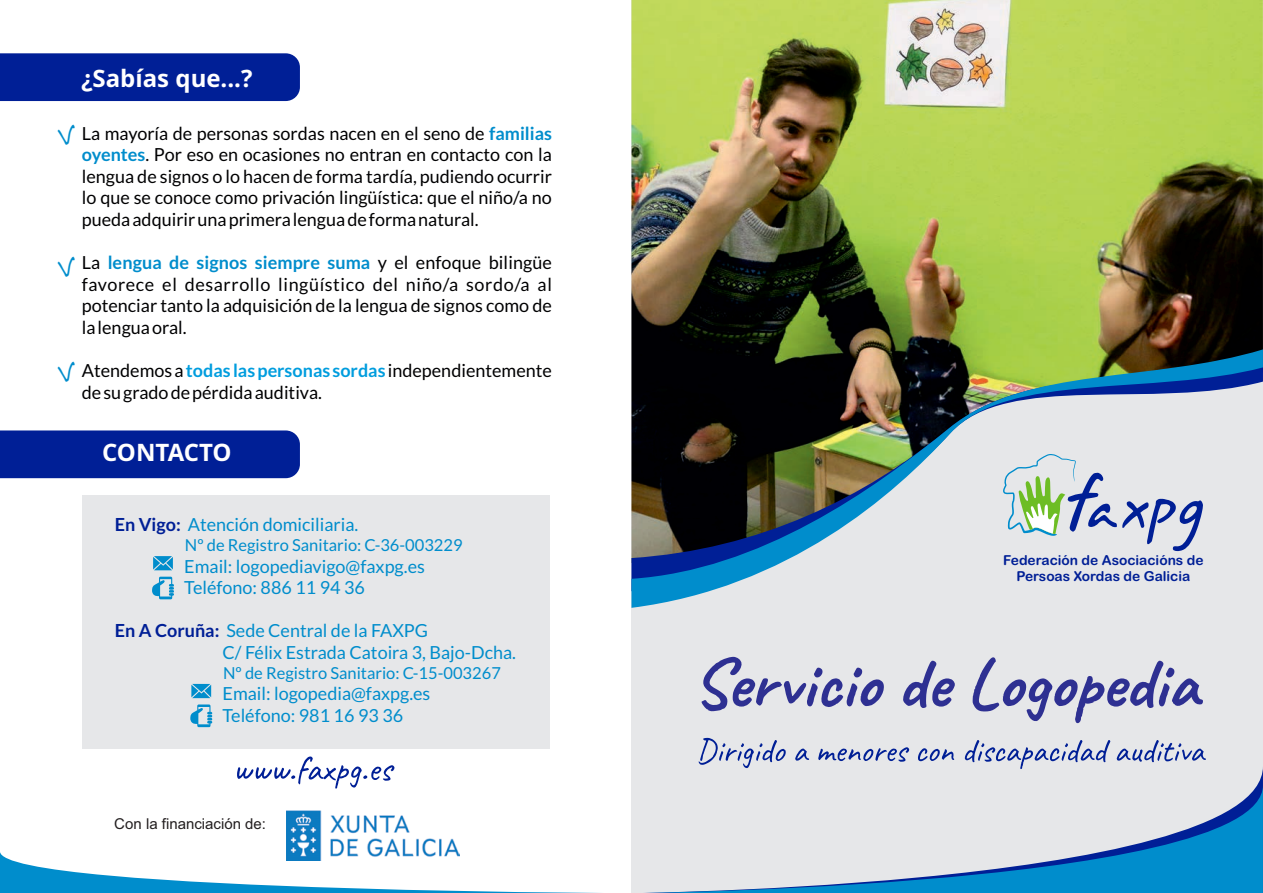
<style>
.page{position:relative;width:1263px;height:893px;background:#fff}
.page>*{position:absolute;margin:0;border:0;box-sizing:border-box;transform-origin:0 0}
.t1{font:700 24px "Open Sans";color:#fff}
.t2{font:700 24px "Open Sans";letter-spacing:-.02em;color:#fff}
.t3{font:18px/21.6px "Lato";color:#000002;text-align:justify}
.t4{font:18px/21.6px "Lato";color:#008dcc}
.t5{font:16.5px "Lato";color:#008dcc}
.t6{font:15px "Arial";color:#231f20}
.t7{font:13.8px/15.9px "Arial Rounded MT Bold";color:#001f96;text-align:center}
.s1{font-weight:700;color:#008dcc}
.s2{font-weight:700;color:#009dde}
.s3{font-weight:700;color:#001f96}
</style>
<div class="page">
<div style="left:0;top:430px;width:300px;height:48px;background:#001f96"></div>
<div style="left:631px;top:0;width:632px;height:893px;background:#e6e7e9"></div>
<div style="left:82px;top:495px;width:468px;height:253px;background:#e6e7e9"></div>
<img style="left:631px;top:0;width:632px;height:349px">
<svg style="left:631px;top:349px;width:632px;height:259px"></svg>
<svg style="left:1003px;top:454px;width:200px;height:97px"></svg>
<svg style="left:701px;top:657px;width:183px;height:54px"></svg>
<svg style="left:903px;top:661px;width:52px;height:47px"></svg>
<svg style="left:973px;top:657px;width:230px;height:66px"></svg>
<svg style="left:709px;top:785px;width:554px;height:108px"></svg>
<div style="left:0;top:53px;width:300px;height:48px;background:#001f96"></div>
<svg style="left:0;top:852px;width:709px;height:41px"></svg>
<svg style="left:699px;top:738px;width:87px;height:30px"></svg>
<svg style="left:795px;top:748px;width:14px;height:13px"></svg>
<svg style="left:818px;top:747px;width:91px;height:15px"></svg>
<svg style="left:918px;top:748px;width:36px;height:13px"></svg>
<svg style="left:965px;top:740px;width:145px;height:29px"></svg>
<svg style="left:1117px;top:740px;width:89px;height:22px"></svg>
<img style="left:286px;top:811px;width:173px;height:49px">
<svg style="left:153px;top:556px;width:20px;height:14px"></svg>
<svg style="left:152px;top:577px;width:22px;height:22px"></svg>
<svg style="left:191px;top:684px;width:20px;height:14px"></svg>
<svg style="left:190px;top:704px;width:22px;height:23px"></svg>
<svg style="left:237px;top:756px;width:157px;height:33px"></svg>
<h1 class="t1" style="left:81px;top:68px;width:173px">¿Sabías que...?</h1>
<p class="t3" style="left:82px;top:123px;width:472px">La mayoría de personas sordas nacen en el seno de <span class="s1">familias oyentes</span>. Por eso en ocasiones no entran en contacto con la lengua de signos o lo hacen de forma tardía, pudiendo ocurrir lo que se conoce como privación lingüística: que el niño/a no pueda adquirir una primera lengua de forma natural.</p>
<p class="t3" style="left:82px;top:253px;width:472px">La <span class="s1">lengua de signos siempre suma</span> y el enfoque bilingüe favorece el desarrollo lingüístico del niño/a sordo/a al potenciar tanto la adquisición de la lengua de signos como de la lengua oral.</p>
<p class="t3" style="left:82px;top:361px;width:472px">Atendemos a <span class="s2">todas las personas sordas</span> independientemente de su grado de pérdida auditiva.</p>
<h1 class="t2" style="left:102px;top:443px;width:131px">CONTACTO</h1>
<p class="t4" style="left:115px;top:515px;width:245px"><span class="s3">En Vigo:</span> Atención domiciliaria.</p>
<p class="t5" style="left:185px;top:538px;width:279px">Nº de Registro Sanitario: C-36-003229</p>
<p class="t4" style="left:184px;top:556px;width:242px">Email: logopediavigo@faxpg.es<br>Teléfono: 886 11 94 36</p>
<p class="t4" style="left:223px;top:621px;width:295px;text-indent:-108px"><span class="s3">En A Coruña:</span> Sede Central de la FAXPG<br>C/ Félix Estrada Catoira 3, Bajo-Dcha.</p>
<p class="t5" style="left:223px;top:666px;width:279px">Nº de Registro Sanitario: C-15-003267</p>
<p class="t4" style="left:223px;top:684px;width:209px">Email: logopedia@faxpg.es<br>Teléfono: 981 16 93 36</p>
<p class="t6" style="left:114px;top:818px;width:153px">Con la financiación de:</p>
<p class="t7" style="left:1003px;top:554px;width:202px">Federación de Asociacións de<br>Persoas Xordas de Galicia</p>
</div>
